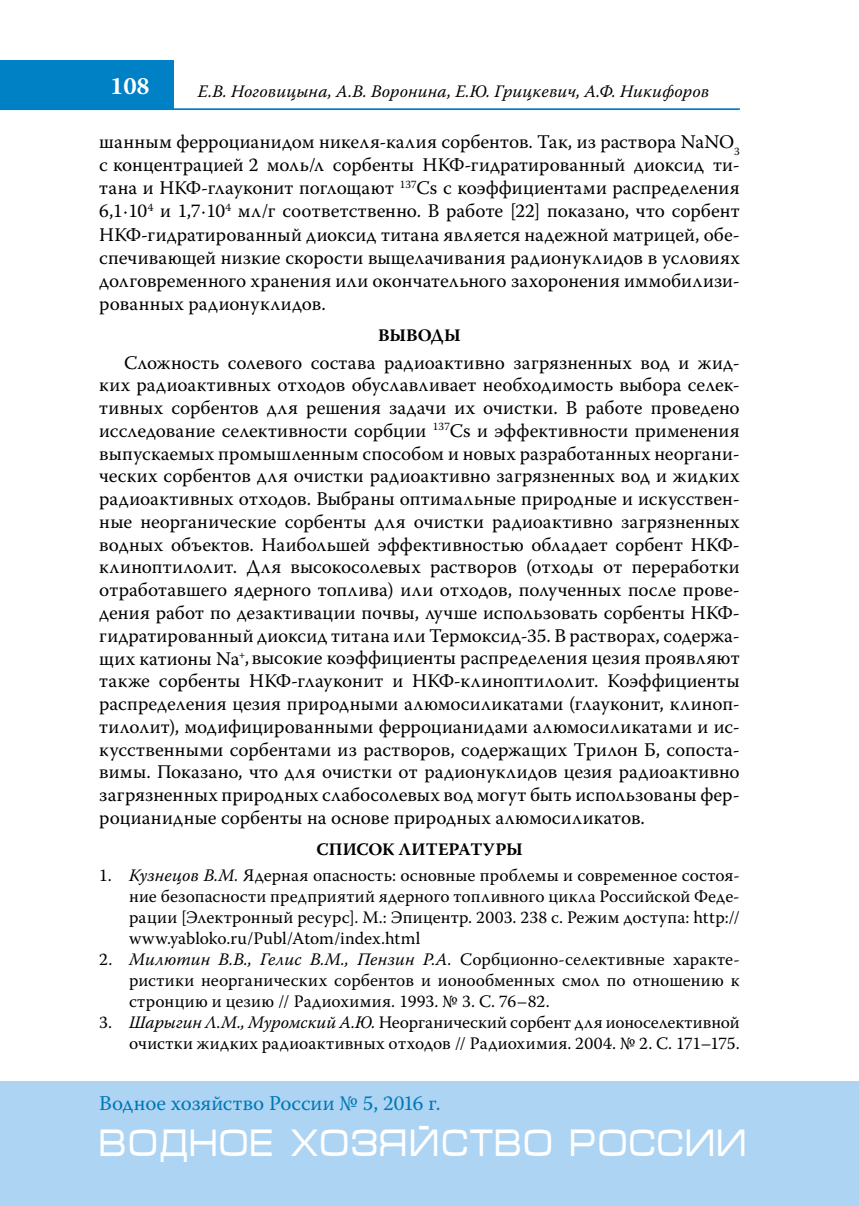
<style>
.page{position:relative;width:859px;height:1206px;background:#fff}
.page>*{position:absolute;margin:0;border:0;box-sizing:border-box;transform-origin:0 0}
.t1{font:38.5px "Micra";color:#fff;scale:.81 1}
.t2{font:700 24.5px "Warnock Pro";color:#fff}
.t3{font:21px "Warnock Pro";color:#0077b6}
.t4{font:19.25px/22.8px "Warnock Pro";letter-spacing:.005em;color:#000;text-align:justify}
.t5{font:17.5px/21px "Warnock Pro";letter-spacing:.005em;color:#000;text-align:justify}
.t6{font:italic 17.5px "Warnock Pro";letter-spacing:.005em;color:#000}
.t7{font:700 17.5px "Warnock Pro";color:#000}
.s1{font-style:italic}
</style>
<div class="page">
<hr style="left:0;top:108px;width:739px;height:2px;background:#0080c5">
<div style="left:0;top:60px;width:174px;height:50px;background:#0080c5"></div>
<div style="left:0;top:1081px;width:858px;height:124px;background:#add4f3"></div>
<p class="t2" style="left:110px;top:71px;width:41px">108</p>
<p class="t6" style="left:198px;top:81px;width:513px">Е.В. Ноговицына, А.В. Воронина, Е.Ю. Грицкевич, А.Ф. Никифоров</p>
<p class="t4" style="left:99px;top:130px;width:641px">шанным ферроцианидом никеля-калия сорбентов. Так, из раствора NaNO<sub>3 </sub>с концентрацией 2 моль/л сорбенты НКФ-гидратированный диоксид ти&shy;тана и НКФ-глауконит поглощают <sup>137</sup>Cs с коэффициентами распределения 6,1·10<sup>4</sup> и 1,7·10<sup>4</sup> мл/г соответственно. В работе [22] показано, что сорбент НКФ-гидратированный диоксид титана является надежной матрицей, обе&shy;спечивающей низкие скорости выщелачивания радионуклидов в условиях долговременного хранения или окончательного захоронения иммобилизи&shy;рованных радионуклидов.</p>
<p class="t7" style="left:378px;top:324px;width:84px">ВЫВОДЫ</p>
<p class="t4" style="left:99px;top:350px;width:641px;text-indent:25px">Сложность солевого состава радиоактивно загрязненных вод и жид&shy;ких радиоактивных отходов обуславливает необходимость выбора селек&shy;тивных сорбентов для решения задачи их очистки. В работе проведено исследование селективности сорбции <sup>137</sup>Cs и эффективности применения выпускаемых промышленным способом и новых разработанных неоргани&shy;ческих сорбентов для очистки радиоактивно загрязненных вод и жидких радиоактивных отходов. Выбраны оптимальные природные и искусствен&shy;ные неорганические сорбенты для очистки радиоактивно загрязненных водных объектов. Наибольшей эффективностью обладает сорбент НКФ&shy;клиноптилолит. Для высокосолевых растворов (отходы от переработки отработавшего ядерного топлива) или отходов, полученных после прове&shy;дения работ по дезактивации почвы, лучше использовать сорбенты НКФ&shy;гидратированный диоксид титана или Термоксид-35. В растворах, содержа&shy;щих катионы Na<sup>+</sup>, высокие коэффициенты распределения цезия проявляют также сорбенты НКФ-глауконит и НКФ-клиноптилолит. Коэффициенты распределения цезия природными алюмосиликатами (глауконит, клиноп&shy;тилолит), модифицированными ферроцианидами алюмосиликатами и ис&shy;кусственными сорбентами из растворов, содержащих Трилон Б, сопоста&shy;вимы. Показано, что для очистки от радионуклидов цезия радиоактивно загрязненных природных слабосолевых вод могут быть использованы фер&shy;роцианидные сорбенты на основе природных алюмосиликатов.</p>
<p class="t7" style="left:316px;top:838px;width:208px">СПИСОК ЛИТЕРАТУРЫ</p>
<p class="t5" style="left:129px;top:864px;width:612px;text-indent:-30px">1. <span class="s1">Кузнецов В.М.</span> Ядерная опасность: основные проблемы и современное состоя&shy;ние безопасности предприятий ядерного топливного цикла Российской Феде&shy;рации [Электронный ресурс]. М.: Эпицентр. 2003. 238 с. Режим доступа: http:// www.yabloko.ru/Publ/Atom/index.html</p>
<p class="t5" style="left:129px;top:948px;width:612px;text-indent:-30px">2. <span class="s1">Милютин В.В., Гелис В.М., Пензин Р.А.</span> Сорбционно-селективные характе&shy;ристики неорганических сорбентов и ионообменных смол по отношению к стронцию и цезию // Радиохимия. 1993. № 3. С. 76–82.</p>
<p class="t5" style="left:99px;top:1011px;width:641px;text-align:right">3. <span class="s1">Шарыгин Л.М., Муромский А.Ю.</span> Неорганический сорбент для ионоселективной очистки жидких радиоактивных отходов // Радиохимия. 2004. № 2. С. 171–175.</p>
<p class="t3" style="left:99px;top:1090px;width:342px">Водное хозяйство России № 5, 2016 г.</p>
<h1 class="t1" style="left:99px;top:1122px;width:801px">ВОДНОЕ ХОЗЯЙСТВО РОССИИ</h1>
</div>
